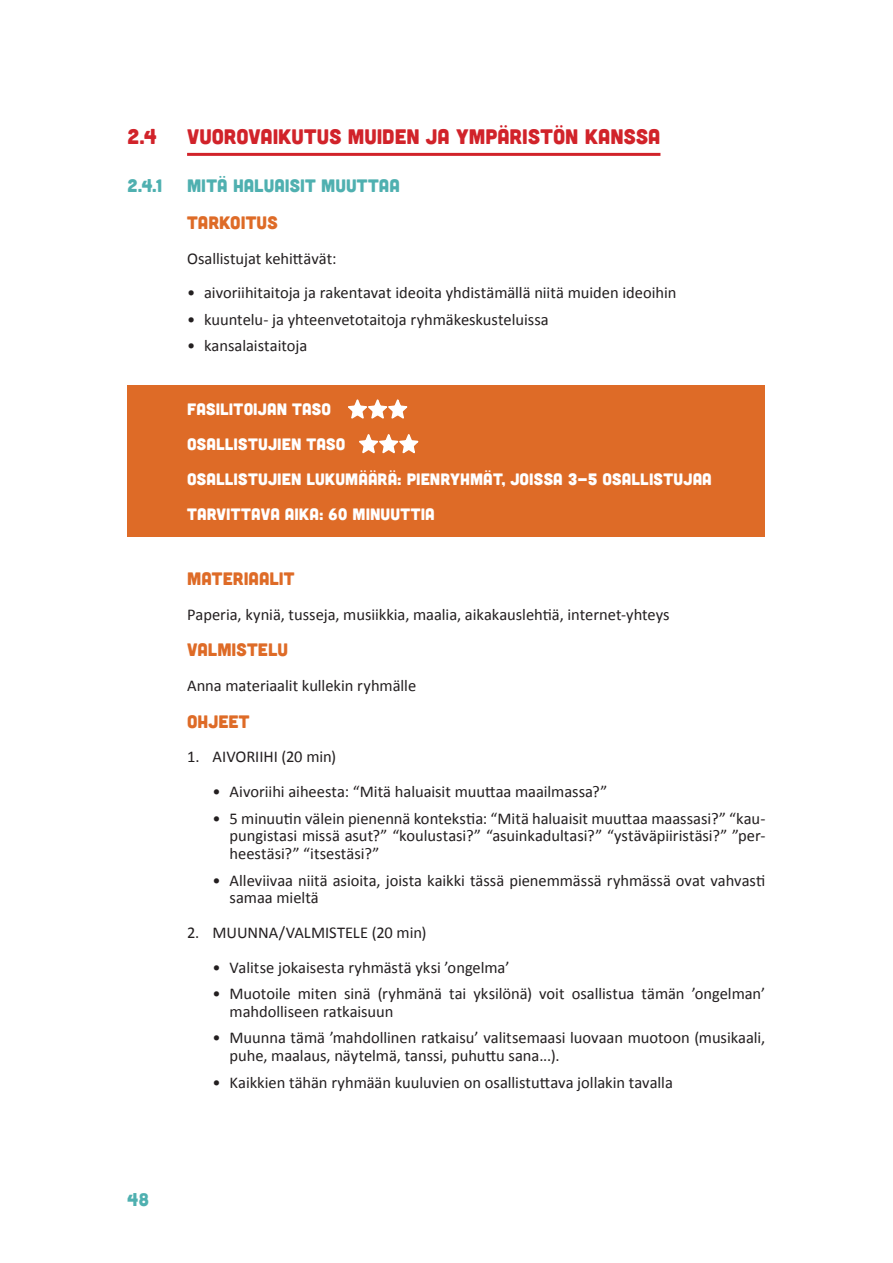
<style>
.page{position:relative;width:893px;height:1263px;background:#fff}
.page>*{position:absolute;margin:0;border:0;box-sizing:border-box;transform-origin:0 0}
.t1{font:21px "Cubano";color:#d1232a}
.instructions___tips{font:18px "Cubano";letter-spacing:.005em;color:#de6b27}
.t2{font:18px "Cubano";letter-spacing:.005em;color:#4fb0b0}
.t3{font:18px "Cubano Sharp";color:#4fb0b0}
.t4{font:16.5px/17.9px "Calibri";letter-spacing:-.005em;color:#231f20}
.instructions_kadertekst{font:16.5px "Cubano";letter-spacing:.01em;color:#fff}
</style>
<div class="page">
<hr style="left:187px;top:153px;width:473px;height:3px;background:#d1232a">
<div style="left:128px;top:385px;width:637px;height:152px;background:#de6b27"></div>
<svg style="left:348px;top:399px;width:59px;height:20px"></svg>
<svg style="left:359px;top:434px;width:59px;height:19px"></svg>
<p class="t1" style="left:128px;top:124px;width:31px">2.4</p>
<p class="t1" style="left:187px;top:124px;width:475px">VUOROVAIKUTUS MUIDEN JA YMPÄRISTÖN KANSSA</p>
<p class="t2" style="left:128px;top:174px;width:37px">2.4.1</p>
<p class="t2" style="left:187px;top:174px;width:214px">MITÄ HALUAISIT MUUTTAA</p>
<p class="instructions___tips" style="left:187px;top:211px;width:92px">TARKOITUS</p>
<p class="t4" style="left:187px;top:249px;width:151px">Osallistujat kehittävät:</p>
<p class="t4" style="left:187px;top:284px;width:491px">• aivoriihitaitoja ja rakentavat ideoita yhdistämällä niitä muiden ideoihin</p>
<p class="t4" style="left:187px;top:310px;width:363px">• kuuntelu- ja yhteenvetotaitoja ryhmäkeskusteluissa</p>
<p class="t4" style="left:187px;top:336px;width:122px">• kansalaistaitoja</p>
<p class="instructions_kadertekst" style="left:187px;top:399px;width:146px">FASILITOIJAN TASO</p>
<p class="instructions_kadertekst" style="left:187px;top:434px;width:160px">OSALLISTUJIEN TASO</p>
<p class="instructions_kadertekst" style="left:187px;top:468px;width:526px">OSALLISTUJIEN LUKUMÄÄRÄ: PIENRYHMÄT, JOISSA 3-5 OSALLISTUJAA</p>
<p class="instructions_kadertekst" style="left:187px;top:503px;width:249px">TARVITTAVA AIKA: 60 MINUUTTIA</p>
<p class="instructions___tips" style="left:187px;top:567px;width:109px">MATERIAALIT</p>
<p class="t4" style="left:187px;top:605px;width:484px">Paperia, kyniä, tusseja, musiikkia, maalia, aikakauslehtiä, internet-yhteys</p>
<p class="instructions___tips" style="left:187px;top:638px;width:103px">VALMISTELU</p>
<p class="t4" style="left:187px;top:676px;width:231px">Anna materiaalit kullekin ryhmälle</p>
<p class="instructions___tips" style="left:187px;top:710px;width:64px">OHJEET</p>
<p class="t4" style="left:187px;top:748px;width:151px">1. AIVORIIHI (20 min)</p>
<p class="t4" style="left:213px;top:782px;width:396px">• Aivoriihi aiheesta: “Mitä haluaisit muuttaa maailmassa?”</p>
<p class="t4" style="left:230px;top:809px;width:537px;text-align:justify;text-indent:-17px">• 5 minuutin välein pienennä kontekstia: “Mitä haluaisit muuttaa maassasi?” “kau&shy;pungistasi missä asut?” “koulustasi?” “asuinkadultasi?” “ystäväpiiristäsi?” ”per&shy;heestäsi?” “itsestäsi?”</p>
<p class="t4" style="left:230px;top:871px;width:537px;text-indent:-17px">• Alleviivaa niitä asioita, joista kaikki tässä pienemmässä ryhmässä ovat vahvasti samaa mieltä</p>
<p class="t4" style="left:187px;top:923px;width:241px">2. MUUNNA/VALMISTELE (20 min)</p>
<p class="t4" style="left:213px;top:958px;width:299px">• Valitse jokaisesta ryhmästä yksi ’ongelma’</p>
<p class="t4" style="left:230px;top:984px;width:537px;text-indent:-17px">• Muotoile miten sinä (ryhmänä tai yksilönä) voit osallistua tämän ’ongelman’ mahdolliseen ratkaisuun</p>
<p class="t4" style="left:230px;top:1028px;width:537px;text-indent:-17px">• Muunna tämä ’mahdollinen ratkaisu’ valitsemaasi luovaan muotoon (musikaali, puhe, maalaus, näytelmä, tanssi, puhuttu sana...).</p>
<p class="t4" style="left:213px;top:1073px;width:462px">• Kaikkien tähän ryhmään kuuluvien on osallistuttava jollakin tavalla</p>
<p class="t3" style="left:128px;top:1188px;width:23px">48</p>
</div>
